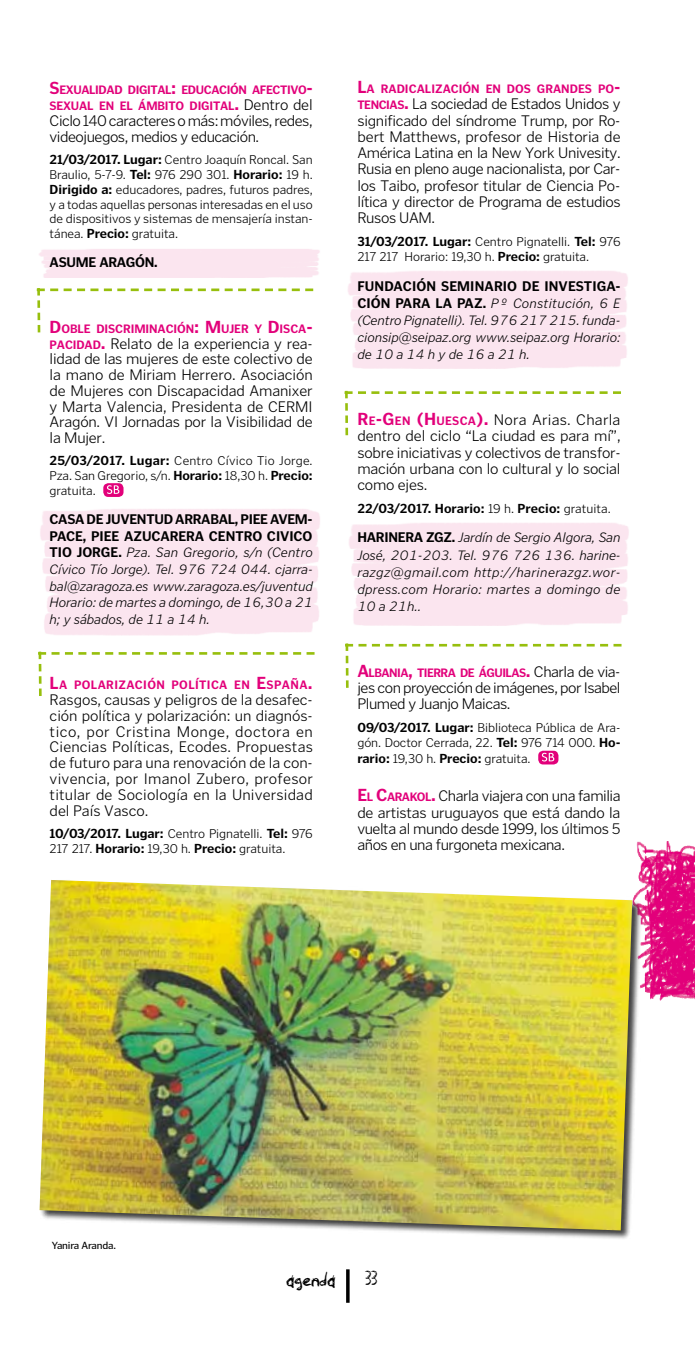
<style>
.page{position:relative;width:695px;height:1365px;background:#fff}
.page>*{position:absolute;margin:0;border:0;box-sizing:border-box;transform-origin:0 0}
.t1{font:21px "Philip'Signature";color:#000}
.t2{font:300 15.75px/16.3px "Poynter Gothic Text";letter-spacing:-.025em;color:#000;text-align:justify}
.t3{font:14px/17.2px "Poynter Gothic Text Tab Light Italc";letter-spacing:-.005em;color:#000;text-align:justify}
.t4{font:700 14px "Poynter Gothic Text Tab";letter-spacing:-.02em;color:#000}
.t5{font:300 13.12px/14.9px "Poynter Gothic Text";letter-spacing:-.005em;color:#000;text-align:justify}
.t6{font:700 13.12px "Poynter Gothic Text";letter-spacing:.005em;color:#000}
.t7{font:700 12.25px/15.8px "Poynter Gothic Text";letter-spacing:-.015em;color:#e2007a}
.t8{font:700 12.25px "Poynter Gothic Text";letter-spacing:-.045em;color:#e2007a}
.t9{font:700 12.25px "Poynter Gothic Text";letter-spacing:.03em;color:#e2007a}
.t10{font:10.5px "Poynter Gothic Text Tab";letter-spacing:-.02em;color:#000}
.s1{font-size:17.5px}
.s2{font-weight:300;font-size:15.75px;color:#000}
.s3{font-weight:700}
.s4{font-weight:700;font-size:12.25px;color:#e2007a}
.s5{font-weight:700;font-size:17.5px;color:#e2007a}
.s6{font-family:"Poynter Gothic Text Tab";font-weight:700}
.s7{font-weight:300}
</style>
<div class="page">
<hr style="left:346px;top:1269px;width:3px;height:33px;background:#000">
<img style="left:636px;top:841px;width:58px;height:160px">
<div style="left:103px;top:483px;width:20px;height:14px;background:#e2007a;border-radius:5px"></div>
<svg style="left:107px;top:485px;width:12px;height:9px"></svg>
<svg style="left:538px;top:750px;width:20px;height:14px"></svg>
<svg style="left:541px;top:752px;width:13px;height:9px"></svg>
<div style="left:39px;top:879px;width:602px;height:360px;background:#000;opacity:.75"></div>
<img style="left:40px;top:879px;width:592px;height:351px">
<svg style="left:37px;top:288px;width:276px;height:44px"></svg>
<svg style="left:38px;top:651px;width:276px;height:45px"></svg>
<svg style="left:344px;top:391px;width:277px;height:44px"></svg>
<svg style="left:345px;top:643px;width:276px;height:44px"></svg>
<p class="t7" style="left:50px;top:82px;width:264px"><span class="s1">S</span>EXUALIDAD DIGITAL<span class="s1">:</span> EDUCACIÓN AFECTIVO<span class="s1">-<br></span>SEXUAL EN EL ÁMBITO DIGITAL<span class="s1">.</span> <span class="s2">Dentro del</span></p>
<p class="t2" style="left:50px;top:113px;width:264px;line-height:15.8px">Ciclo 140 caracteres o más: móviles, redes, videojuegos, medios y educación.</p>
<p class="t5" style="left:50px;top:152px;width:264px"><span class="s3">21/03/2017. Lugar:</span> Centro Joaquín Roncal. San Braulio, 5-7-9. <span class="s3">Tel:</span> 976 290 301. <span class="s3">Horario:</span> 19 h.<br><span class="s3">Dirigido a:</span> educadores, padres, futuros padres, y a todas aquellas personas interesadas en el uso de dispositivos y sistemas de mensajería instan&shy;tánea. <span class="s3">Precio:</span> gratuita.</p>
<p class="t4" style="left:50px;top:254px;width:109px">ASUME ARAGÓN.</p>
<p class="t7" style="left:50px;top:320px;width:264px"><span class="s1">D</span>OBLE DISCRIMINACIÓN<span class="s1">: M</span> UJER Y <span class="s1">D</span> ISCA<span class="s1">-</span></p>
<p class="t2" style="left:50px;top:335px;width:265px;line-height:15.8px"><span class="s4">PACIDAD</span><span class="s5">.</span> Relato de la experiencia y rea&shy;lidad de las mujeres de este colectivo de la mano de Miriam Herrero. Asociación de Mujeres con Discapacidad Amanixer y Marta Valencia, Presidenta de CERMI Aragón. VI Jornadas por la Visibilidad de la Mujer.</p>
<p class="t5" style="left:50px;top:453px;width:264px"><span class="s3">25/03/2017. Lugar:</span> Centro Cívico Tio Jorge.<br>Pza. San Gregorio, s/n. <span class="s3">Horario:</span> 18,30 h. <span class="s3">Precio: </span>gratuita.</p>
<p class="t3" style="left:50px;top:511px;width:265px;line-height:16.6px"><span class="s6">CASA DE JUVENTUD ARRABAL, PIEE AVEM-PACE, PIEE AZUCARERA CENTRO CIVICO TIO JORGE.</span> Pza. San Gregorio, s/n (Centro Cívico Tío Jorge). Tel. 976 724 044. cjarra&shy;bal@zaragoza.es www.zaragoza.es/juventud Horario: de martes a domingo, de 16,30 a 21 h; y sábados, de 11 a 14 h.</p>
<p class="t9" style="left:50px;top:678px;width:264px"><span class="s1">L</span>A POLARIZACIÓN POLÍTICA EN <span class="s1">E</span>SPAÑA<span class="s1">.</span></p>
<p class="t2" style="left:50px;top:692px;width:265px;line-height:15.8px">Rasgos, causas y peligros de la desafec&shy;ción política y polarización: un diagnós&shy;tico, por Cristina Monge, doctora en Ciencias Políticas, Ecodes. Propuestas de futuro para una renovación de la con&shy;vivencia, por Imanol Zubero, profesor titular de Sociología en la Universidad del País Vasco.</p>
<p class="t5" style="left:50px;top:826px;width:264px"><span class="s3">10/03/2017. Lugar:</span> Centro Pignatelli. <span class="s3">Tel:</span> 976<br>217 217. <span class="s3">Horario:</span> 19,30 h. <span class="s3">Precio:</span> gratuita.</p>
<p class="t7" style="left:357px;top:81px;width:264px"><span class="s1">L</span>A RADICALIZACIÓN EN DOS GRANDES PO<span class="s1">-</span></p>
<p class="t2" style="left:357px;top:96px;width:265px"><span class="s4">TENCIAS</span><span class="s5">.</span> La sociedad de Estados Unidos y significado del síndrome Trump, por Ro&shy;bert Matthews, profesor de Historia de América Latina en la New York Univesity.<br>Rusia en pleno auge nacionalista, por Car&shy;los Taibo, profesor titular de Ciencia Po&shy;lítica y director de Programa de estudios Rusos UAM.</p>
<p class="t5" style="left:357px;top:234px;width:264px;line-height:15.4px"><span class="s3">31/03/2017. Lugar:</span> Centro Pignatelli. <span class="s3">Tel:</span> 976<br>217 217 Horario: 19,30 h. <span class="s3">Precio:</span> gratuita.</p>
<p class="t3" style="left:357px;top:277px;width:264px"><span class="s6">FUNDACIÓN SEMINARIO DE INVESTIGA-CIÓN PARA LA PAZ.</span> Pº Constitución, 6 E (Centro Pignatelli). Tel. 976 217 215. funda&shy;cionsip@seipaz.org www.seipaz.org Horario: de 10 a 14 h y de 16 a 21 h.</p>
<p class="t2" style="left:357px;top:411px;width:265px"><span class="s5">R</span><span class="s4">E</span><span class="s5">-G</span> <span class="s4">EN</span> <span class="s5">(H</span> <span class="s4">UESCA</span><span class="s5">).</span> Nora Arias. Charla dentro del ciclo “La ciudad es para mí”, sobre iniciativas y colectivos de transfor&shy;mación urbana con lo cultural y lo social como ejes.</p>
<p class="t6" style="left:357px;top:501px;width:255px">22/03/2017. Horario: <span class="s7">19 h.</span> Precio: <span class="s7">gratuita.</span></p>
<p class="t3" style="left:357px;top:529px;width:264px"><span class="s6">HARINERA ZGZ.</span> Jardín de Sergio Algora, San José, 201-203. Tel. 976 726 136. harine&shy;razgz@gmail.com http://harinerazgz.wor&shy;dpress.com Horario: martes a domingo de 10 a 21h..</p>
<p class="t8" style="left:357px;top:665px;width:264px"><span class="s1">A</span>LBANIA<span class="s1">,</span> TIERRA DE ÁGUILAS<span class="s1">.</span> <span class="s2">Charla de via-</span></p>
<p class="t2" style="left:357px;top:679px;width:265px">jes con proyección de imágenes, por Isabel<br>Plumed y Juanjo Maicas.</p>
<p class="t5" style="left:357px;top:719px;width:264px;line-height:15.4px"><span class="s3">09/03/2017. Lugar:</span> Biblioteca Pública de Ara&shy;gón. Doctor Cerrada, 22. <span class="s3">Tel:</span> 976 714 000. <span class="s3">Ho&shy;rario:</span> 19,30 h. <span class="s3">Precio:</span> gratuita.</p>
<p class="t2" style="left:357px;top:787px;width:265px"><span class="s5">E</span><span class="s4">L</span> <span class="s5">C</span><span class="s4">ARAKOL</span><span class="s5">.</span> Charla viajera con una familia de artistas uruguayos que está dando la vuelta al mundo desde 1999, los últimos 5 años en una furgoneta mexicana.</p>
<p class="t10" style="left:52px;top:1239px;width:66px">Yanira Aranda.</p>
<p class="t1" style="left:286px;top:1266px;width:50px">agenda</p>
<p class="t1" style="left:365px;top:1266px;width:14px">33</p>
</div>
